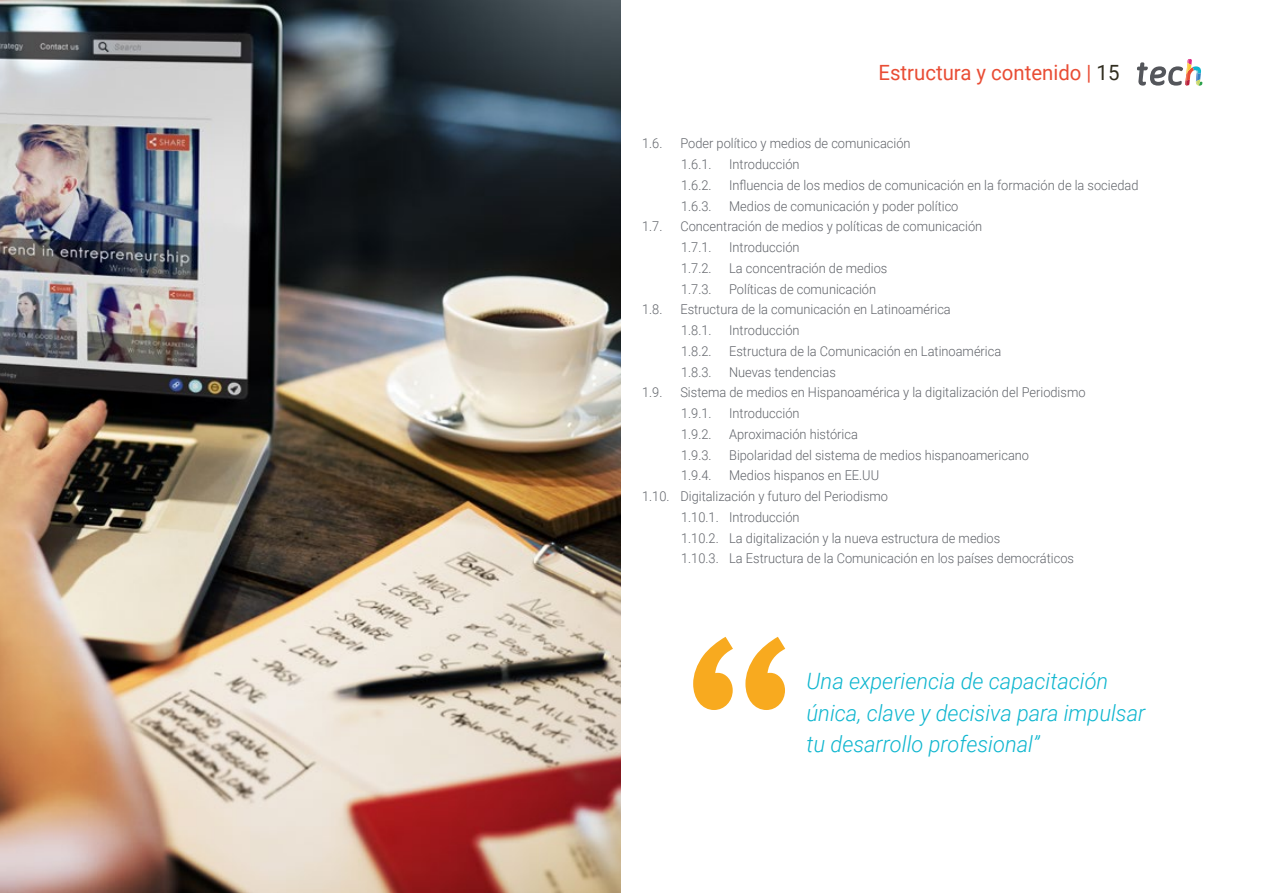
<style>
.page{position:relative;width:1263px;height:893px;background:#fff}
.page>*{position:absolute;margin:0;border:0;box-sizing:border-box;transform-origin:0 0}
.t1{font:italic 300 22.5px/31.5px "Roboto";color:#0fb6cf}
.t2{font:21px "Roboto";color:#e94d35}
.t3{font:300 13.5px/20.7px "Roboto";color:#61646a;scale:.95 1}
.s1{color:#312e20}
</style>
<div class="page">
<svg style="left:1137px;top:59px;width:65px;height:27px"></svg>
<img style="left:0;top:0;width:621px;height:893px">
<svg style="left:693px;top:637px;width:92px;height:73px"></svg>
<h2 class="t2" style="left:878px;top:57px;width:242px">Estructura y contenido | <span class="s1">15</span></h2>
<p class="t3" style="left:642px;top:133px;width:23px">1.6.</p>
<p class="t3" style="left:680px;top:133px;width:244px">Poder político y medios de comunicación<br>1.6.1.</p>
<p class="t3" style="left:729px;top:153px;width:76px">Introducción</p>
<p class="t3" style="left:681px;top:174px;width:34px">1.6.2.</p>
<p class="t3" style="left:729px;top:174px;width:432px">Influencia de los medios de comunicación en la formación de la sociedad</p>
<p class="t3" style="left:681px;top:195px;width:34px">1.6.3.</p>
<p class="t3" style="left:729px;top:195px;width:243px">Medios de comunicación y poder político</p>
<p class="t3" style="left:642px;top:216px;width:23px">1.7.</p>
<p class="t3" style="left:680px;top:216px;width:319px">Concentración de medios y políticas de comunicación<br>1.7.1.</p>
<p class="t3" style="left:729px;top:236px;width:76px">Introducción</p>
<p class="t3" style="left:681px;top:257px;width:34px">1.7.2.</p>
<p class="t3" style="left:729px;top:257px;width:168px">La concentración de medios</p>
<p class="t3" style="left:681px;top:278px;width:34px">1.7.3.</p>
<p class="t3" style="left:729px;top:278px;width:156px">Políticas de comunicación</p>
<p class="t3" style="left:642px;top:299px;width:23px">1.8.</p>
<p class="t3" style="left:680px;top:299px;width:286px">Estructura de la comunicación en Latinoamérica<br>1.8.1.</p>
<p class="t3" style="left:729px;top:319px;width:76px">Introducción</p>
<p class="t3" style="left:681px;top:340px;width:34px">1.8.2.</p>
<p class="t3" style="left:729px;top:340px;width:288px">Estructura de la Comunicación en Latinoamérica</p>
<p class="t3" style="left:681px;top:361px;width:34px">1.8.3.</p>
<p class="t3" style="left:729px;top:361px;width:114px">Nuevas tendencias</p>
<p class="t3" style="left:642px;top:382px;width:23px">1.9.</p>
<p class="t3" style="left:680px;top:382px;width:428px">Sistema de medios en Hispanoamérica y la digitalización del Periodismo<br>1.9.1.</p>
<p class="t3" style="left:729px;top:402px;width:76px">Introducción</p>
<p class="t3" style="left:681px;top:423px;width:34px">1.9.2.</p>
<p class="t3" style="left:729px;top:423px;width:137px">Aproximación histórica</p>
<p class="t3" style="left:681px;top:444px;width:34px">1.9.3.</p>
<p class="t3" style="left:729px;top:444px;width:317px">Bipolaridad del sistema de medios hispanoamericano</p>
<p class="t3" style="left:681px;top:465px;width:34px">1.9.4.</p>
<p class="t3" style="left:729px;top:465px;width:159px">Medios hispanos en EE.UU</p>
<p class="t3" style="left:642px;top:485px;width:260px">1.10. Digitalización y futuro del Periodismo</p>
<p class="t3" style="left:681px;top:506px;width:126px">1.10.1. Introducción</p>
<p class="t3" style="left:681px;top:527px;width:337px">1.10.2. La digitalización y la nueva estructura de medios</p>
<p class="t3" style="left:681px;top:548px;width:415px">1.10.3. La Estructura de la Comunicación en los países democráticos</p>
<h1 class="t1" style="left:806px;top:665px;width:340px">Una experiencia de capacitación única, clave y decisiva para impulsar tu desarrollo profesional”</h1>
</div>
